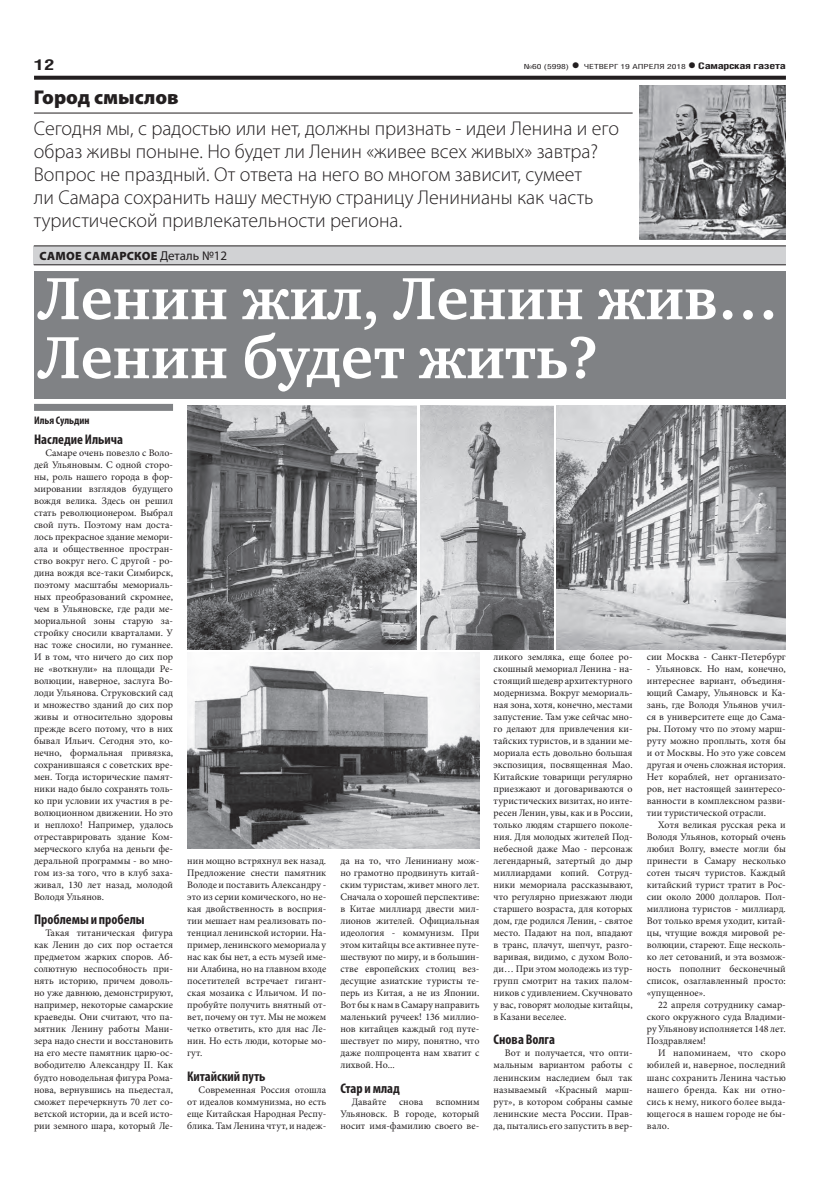
<style>
.page{position:relative;width:820px;height:1191px;background:#fff}
.page>*{position:absolute;margin:0;border:0;box-sizing:border-box;transform-origin:0 0}
.ЗАГОЛОВОК{font:700 61px/59px "Charter C";color:#fff}
.ПОДЗАГОЛОВОК{font:300 20px/23px "Myriad Pro";color:#231f20}
.КОЛОНТИТУЛ{font:900 20px "Myriad Pro";color:#231f20}
.t1{font:700 15px "Helios Cond";color:#231f20;scale:1.4 1}
.ЗАГ_в_ТЕКСТЕ{font:700 condensed 14px "Myriad Pro";color:#231f20}
.РУБРИКА{font:900 12px "Myriad Pro";letter-spacing:.02em;color:#231f20}
.АВТОР_чб__копия{font:700 condensed 11px "Myriad Pro";color:#231f20}
.ОСНОВНОЙ{font:10px/12px "Minion Pro";color:#231f20;text-align:justify}
.t2{font:700 9px "Helios Cond";letter-spacing:-.02em;color:#231f20;scale:1.4 1}
.t3{font:7px "Helios Cond";color:#231f20;scale:1.4 1}
.s1{font-weight:700;font-size:16px}
.s2{font-size:16px}
.s3{font-weight:400;font-size:13px}
</style>
<div class="page">
<svg style="left:34px;top:76px;width:751px;height:4px;background:#322f2f"></svg>
<hr style="left:34px;top:113px;width:598px;height:1px;background:#231f20">
<div style="left:34px;top:246px;width:751px;height:19px;background:#d1d2d4"></div>
<hr style="left:34px;top:246px;width:751px;height:1px;background:#231f20">
<hr style="left:34px;top:264px;width:751px;height:1px;background:#231f20">
<div style="left:34px;top:271px;width:751px;height:127px;background:#808285"></div>
<img style="left:639px;top:85px;width:146px;height:154px">
<img style="left:187px;top:652px;width:292px;height:196px">
<img style="left:187px;top:405px;width:229px;height:244px">
<img style="left:420px;top:405px;width:133px;height:244px">
<img style="left:556px;top:405px;width:229px;height:244px">
<div style="left:34px;top:404px;width:139px;height:7px;background:#808285"></div>
<p class="t1" style="left:34px;top:55px;width:16px">12</p>
<p class="t3" style="left:523px;top:63px;width:117px">№60 (5998) <span class="s1">•</span> ЧЕТВЕРГ 19 АПРЕЛЯ 2018</p>
<p class="t2" style="left:687px;top:61px;width:72px"><span class="s2">•</span> Самарская газета</p>
<p class="КОЛОНТИТУЛ" style="left:34px;top:85px;width:146px">Город смыслов</p>
<p class="ПОДЗАГОЛОВОК" style="left:34px;top:117px;width:586px">Сегодня мы, с радостью или нет, должны признать - идеи Ленина и его образ живы поныне. Но будет ли Ленин «живее всех живых» завтра?</p>
<p class="ПОДЗАГОЛОВОК" style="left:34px;top:163px;width:561px">Вопрос не праздный. От ответа на него во многом зависит, сумеет ли Самара сохранить нашу местную страницу Ленинианы как часть туристической привлекательности региона.</p>
<p class="РУБРИКА" style="left:40px;top:249px;width:189px">САМОЕ САМАРСКОЕ <span class="s3">Деталь №12</span></p>
<p class="ЗАГОЛОВОК" style="left:39px;top:270px;width:741px">Ленин жил, Ленин жив…<br>Ленин будет жить?</p>
<p class="АВТОР_чб__копия" style="left:34px;top:414px;width:57px">Илья Сульдин</p>
<p class="ЗАГ_в_ТЕКСТЕ" style="left:34px;top:431px;width:90px">Наследие Ильича</p>
<p class="ОСНОВНОЙ" style="left:34px;top:447px;width:140px;text-indent:11px">Самаре очень повезло с Воло&shy;дей Ульяновым. С одной сторо&shy;ны, роль нашего города в фор&shy;мировании взглядов будущего вождя велика. Здесь он решил стать революционером. Выбрал свой путь. Поэтому нам доста&shy;лось прекрасное здание мемори&shy;ала и общественное простран&shy;ство вокруг него. С другой - ро&shy;дина вождя все-таки Симбирск, поэтому масштабы мемориаль&shy;ных преобразований скромнее, чем в Ульяновске, где ради ме&shy;мориальной зоны старую за&shy;стройку сносили кварталами. У нас тоже сносили, но гуманнее.<br>И в том, что ничего до сих пор не «воткнули» на площади Ре&shy;волюции, наверное, заслуга Во&shy;лоди Ульянова. Струковский сад и множество зданий до сих пор живы и относительно здоровы прежде всего потому, что в них бывал Ильич. Сегодня это, ко&shy;нечно, формальная привязка, сохранившаяся с советских вре&shy;мен. Тогда исторические памят&shy;ники надо было сохранять толь&shy;ко при условии их участия в ре&shy;волюционном движении. Но это и неплохо! Например, удалось отреставрировать здание Ком&shy;мерческого клуба на деньги фе&shy;деральной программы - во мно&shy;гом из-за того, что в клуб заха&shy;живал, 130 лет назад, молодой Володя Ульянов.</p>
<p class="ЗАГ_в_ТЕКСТЕ" style="left:34px;top:911px;width:112px">Проблемы и пробелы</p>
<p class="ОСНОВНОЙ" style="left:34px;top:927px;width:140px;text-indent:11px">Такая титаническая фигура как Ленин до сих пор остается предметом жарких споров. Аб&shy;солютную неспособность при&shy;нять историю, причем доволь&shy;но уже давнюю, демонстрируют, например, некоторые самарские краеведы. Они считают, что па&shy;мятник Ленину работы Мани&shy;зера надо снести и восстановить на его месте памятник царю-ос&shy;вободителю Александру II. Как будто новодельная фигура Рома&shy;нова, вернувшись на пьедестал, сможет перечеркнуть 70 лет со&shy;ветской истории, да и всей исто&shy;рии земного шара, который Ле-</p>
<p class="ОСНОВНОЙ" style="left:187px;top:855px;width:140px">нин мощно встряхнул век назад.<br>Предложение снести памятник Володе и поставить Александру - это из серии комического, но не&shy;кая двойственность в восприя&shy;тии мешает нам реализовать по&shy;тенциал ленинской истории. На&shy;пример, ленинского мемориала у нас как бы нет, а есть музей име&shy;ни Алабина, но на главном входе посетителей встречает гигант&shy;ская мозаика с Ильичом. И по&shy;пробуйте получить внятный от&shy;вет, почему он тут. Мы не можем четко ответить, кто для нас Ле&shy;нин. Но есть люди, которые мо&shy;гут.</p>
<p class="ЗАГ_в_ТЕКСТЕ" style="left:187px;top:1067px;width:80px">Китайский путь</p>
<p class="ОСНОВНОЙ" style="left:187px;top:1083px;width:140px;text-indent:11px">Современная Россия отошла от идеалов коммунизма, но есть еще Китайская Народная Респу&shy;блика. Там Ленина чтут, и надеж-</p>
<p class="ОСНОВНОЙ" style="left:340px;top:855px;width:140px">да на то, что Лениниану мож&shy;но грамотно продвинуть китай&shy;ским туристам, живет много лет.<br>Сначала о хорошей перспективе: в Китае миллиард двести мил&shy;лионов жителей. Официальная идеология - коммунизм. При этом китайцы все активнее путе&shy;шествуют по миру, и в большин&shy;стве европейских столиц вез&shy;десущие азиатские туристы те&shy;перь из Китая, а не из Японии.<br>Вот бы к нам в Самару направить маленький ручеек! 136 миллио&shy;нов китайцев каждый год путе&shy;шествует по миру, понятно, что даже полпроцента нам хватит с лихвой. Но...</p>
<p class="ЗАГ_в_ТЕКСТЕ" style="left:340px;top:1079px;width:61px">Стар и млад</p>
<p class="ОСНОВНОЙ" style="left:351px;top:1095px;width:36px">Давайте</p>
<p class="ОСНОВНОЙ" style="left:399px;top:1095px;width:26px">снова</p>
<p class="ОСНОВНОЙ" style="left:340px;top:1095px;width:140px;text-indent:95px">вспомним Ульяновск. В городе, который носит имя-фамилию своего ве-</p>
<p class="ОСНОВНОЙ" style="left:493px;top:651px;width:140px">ликого земляка, еще более ро&shy;скошный мемориал Ленина - на&shy;стоящий шедевр архитектурного модернизма. Вокруг мемориаль&shy;ная зона, хотя, конечно, местами запустение. Там уже сейчас мно&shy;го делают для привлечения ки&shy;тайских туристов, и в здании ме&shy;мориала есть довольно большая экспозиция, посвященная Мао.<br>Китайские товарищи регулярно приезжают и договариваются о туристических визитах, но инте&shy;ресен Ленин, увы, как и в России, только людям старшего поколе&shy;ния. Для молодых жителей Под&shy;небесной даже Мао - персонаж легендарный, затертый до дыр миллиардами копий. Сотруд&shy;ники мемориала рассказывают, что регулярно приезжают люди старшего возраста, для которых дом, где родился Ленин, - святое место. Падают на пол, впадают в транс, плачут, шепчут, разго&shy;варивая, видимо, с духом Воло&shy;ди… При этом молодежь из тур&shy;групп смотрит на таких палом&shy;ников с удивлением. Скучновато у вас, говорят молодые китайцы, в Казани веселее.</p>
<p class="ЗАГ_в_ТЕКСТЕ" style="left:493px;top:1031px;width:63px">Снова Волга</p>
<p class="ОСНОВНОЙ" style="left:493px;top:1047px;width:140px;text-indent:11px">Вот и получается, что опти&shy;мальным вариантом работы с ленинским наследием был так называемый «Красный марш&shy;рут», в котором собраны самые ленинские места России. Прав&shy;да, пытались его запустить в вер-</p>
<p class="ОСНОВНОЙ" style="left:646px;top:651px;width:140px">сии Москва - Санкт-Петербург</p>
<p class="ОСНОВНОЙ" style="left:646px;top:663px;width:140px">- Ульяновск. Но нам, конечно, интереснее вариант, объединя&shy;ющий Самару, Ульяновск и Ка&shy;зань, где Володя Ульянов учил&shy;ся в университете еще до Сама&shy;ры. Потому что по этому марш&shy;руту можно проплыть, хотя бы и от Москвы. Но это уже совсем другая и очень сложная история.<br>Нет кораблей, нет организато&shy;ров, нет настоящей заинтересо&shy;ванности в комплексном разви&shy;тии туристической отрасли.</p>
<p class="ОСНОВНОЙ" style="left:646px;top:819px;width:140px;text-indent:11px">Хотя великая русская река и Володя Ульянов, который очень любил Волгу, вместе могли бы принести в Самару несколько сотен тысяч туристов. Каждый китайский турист тратит в Рос&shy;сии около 2000 долларов. Пол&shy;миллиона туристов - миллиард.<br>Вот только время уходит, китай&shy;цы, чтущие вождя мировой ре&shy;волюции, стареют. Еще несколь&shy;ко лет сетований, и эта возмож&shy;ность пополнит бесконечный список, озаглавленный просто: «упущенное».</p>
<p class="ОСНОВНОЙ" style="left:646px;top:999px;width:140px;text-indent:11px">22 апреля сотруднику самар&shy;ского окружного суда Владими&shy;ру Ульянову исполняется 148 лет.<br>Поздравляем!</p>
<p class="ОСНОВНОЙ" style="left:646px;top:1047px;width:140px;text-indent:11px">И напоминаем, что скоро юбилей и, наверное, последний шанс сохранить Ленина частью нашего бренда. Как ни отно&shy;сись к нему, никого более выда&shy;ющегося в нашем городе не бы&shy;вало.</p>
</div>
